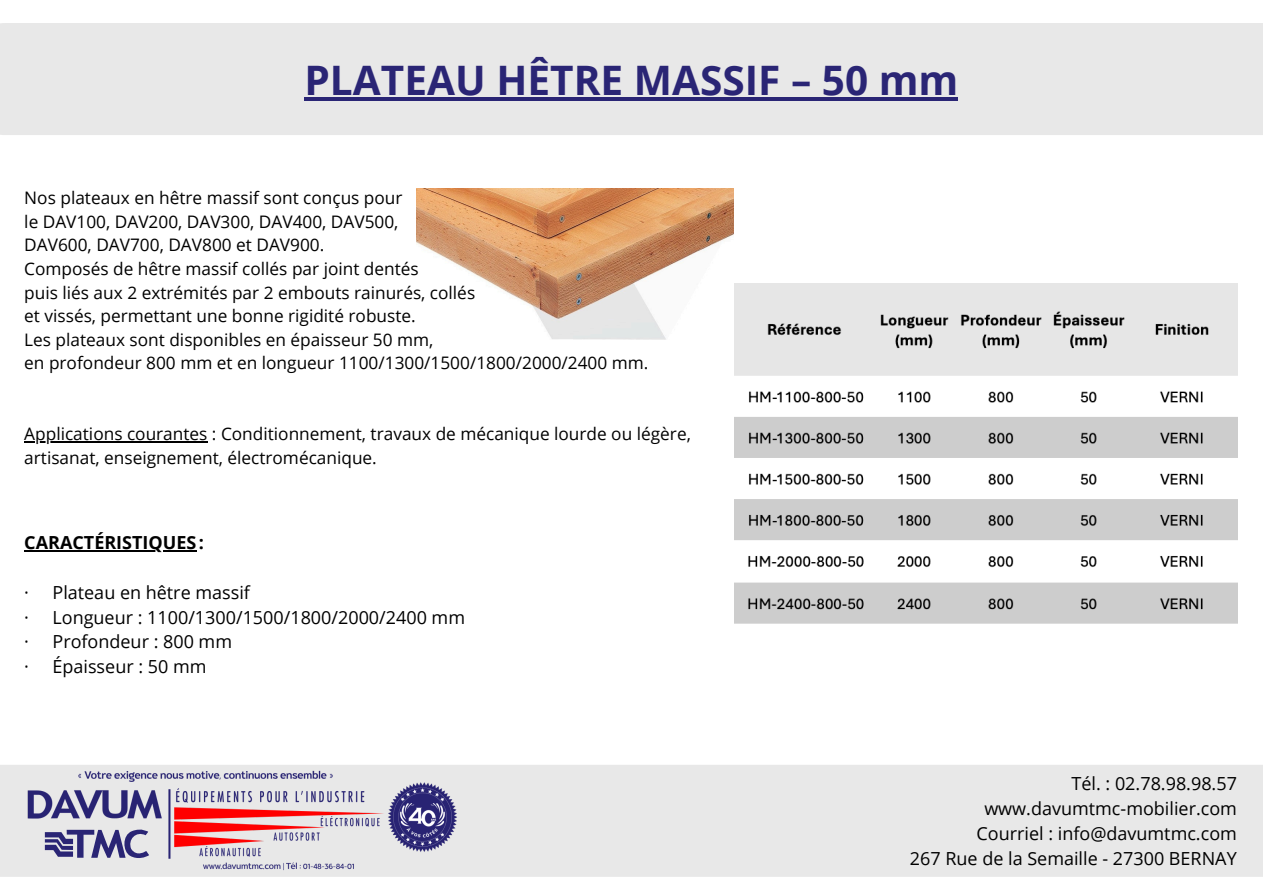
<style>
.page{position:relative;width:1263px;height:894px;background:#fff}
.page>*{position:absolute;margin:0;border:0;box-sizing:border-box;transform-origin:0 0}
.t1{font:700 40.65px "Open Sans";color:#2a2575}
.t2{font:18px "Open Sans";color:#000}
.t3{font:700 18px "Open Sans";color:#000}
.t4{font:17.25px/23.7px "Open Sans";color:#000}
</style>
<div class="page">
<div style="left:0;top:23px;width:1263px;height:112px;background:#e8e8e8"></div>
<div style="left:0;top:765px;width:1263px;height:111px;background:#e8e8e8"></div>
<img style="left:24px;top:767px;width:437px;height:106px">
<img style="left:417px;top:189px;width:317px;height:150px">
<hr style="left:24px;top:441px;width:183px;height:1px;background:#000">
<img style="left:734px;top:283px;width:503px;height:341px">
<hr style="left:24px;top:550px;width:173px;height:1px;background:#000">
<hr style="left:304px;top:97px;width:654px;height:3px;background:#2a2575">
<p class="t1" style="left:304px;top:51px;width:655px">PLATEAU HÊTRE MASSIF – 50 mm</p>
<h1 class="t4" style="left:24px;top:185px;width:380px">Nos plateaux en hêtre massif sont conçus pour</h1>
<p class="t4" style="left:24px;top:209px;width:376px">le DAV100, DAV200, DAV300, DAV400, DAV500,</p>
<p class="t4" style="left:24px;top:232px;width:302px">DAV600, DAV700, DAV800 et DAV900.</p>
<p class="t4" style="left:24px;top:256px;width:396px">Composés de hêtre massif collés par joint dentés</p>
<p class="t4" style="left:24px;top:280px;width:452px">puis liés aux 2 extrémités par 2 embouts rainurés, collés</p>
<p class="t4" style="left:24px;top:303px;width:393px">et vissés, permettant une bonne rigidité robuste.</p>
<p class="t4" style="left:24px;top:327px;width:411px">Les plateaux sont disponibles en épaisseur 50 mm,</p>
<p class="t4" style="left:24px;top:351px;width:626px">en profondeur 800 mm et en longueur 1100/1300/1500/1800/2000/2400 mm.</p>
<p class="t4" style="left:24px;top:421px;width:668px">Applications courantes : Conditionnement, travaux de mécanique lourde ou légère, artisanat, enseignement, électromécanique.</p>
<p class="t3" style="left:24px;top:530px;width:181px">CARACTÉRISTIQUES:</p>
<p class="t2" style="left:24px;top:579px;width:227px">· Plateau en hêtre massif</p>
<h2 class="t2" style="left:24px;top:604px;width:442px">· Longueur : 1100/1300/1500/1800/2000/2400 mm</h2>
<p class="t2" style="left:24px;top:629px;width:209px">· Profondeur : 800 mm</p>
<p class="t2" style="left:24px;top:653px;width:184px">· Épaisseur : 50 mm</p>
<p class="t2" style="left:1071px;top:771px;width:167px">Tél. : 02.78.98.98.57</p>
<p class="t2" style="left:984px;top:795px;width:254px">www.davumtmc-mobilier.com</p>
<p class="t2" style="left:977px;top:820px;width:262px">Courriel : info@davumtmc.com</p>
<p class="t2" style="left:910px;top:845px;width:328px">267 Rue de la Semaille - 27300 BERNAY</p>
</div>
